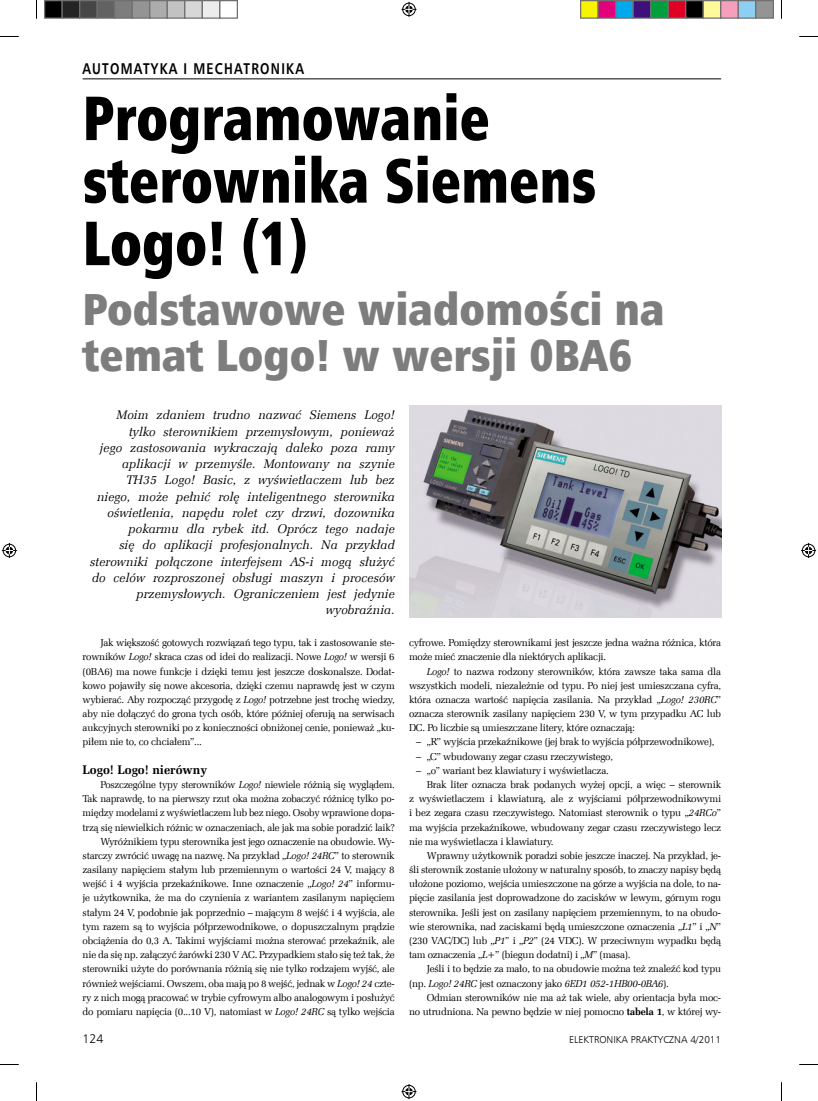
<style>
.page{position:relative;width:818px;height:1101px;background:#fff}
.page>*{position:absolute;margin:0;border:0;box-sizing:border-box;transform-origin:0 0}
.t1{font:62.5px/62.5px "Humnst 777 X Blk Cn EU";color:#000;scale:.9 1}
.t2{font:45px/45px "Humnst 777 X Blk Cn EU";color:#7d7d7d}
.t3{font:700 15.62px "Humnst 777 EU";letter-spacing:.1em;color:#000;scale:.8 1}
.t4{font:italic 12.5px/16.2px "Zapf Ellipt EU";letter-spacing:.005em;color:#000;text-align:right}
.t5{font:700 12.5px "Zapf Ellipt EU";color:#000}
.t6{font:12.5px "Humnst 777 Lt EU";color:#000}
.t7{font:10px/14.1px "Zapf Ellipt EU";letter-spacing:-.025em;color:#000;text-align:justify}
.t8{font:italic 10px "Zapf Ellipt EU";letter-spacing:-.025em;color:#000}
.t9{font:10px "Humnst 777 Lt EU";color:#000}
.s1{font-style:italic}
.s2{font-style:normal}
.s3{font-weight:700}
</style>
<div class="page">
<hr style="left:83px;top:79px;width:637px;height:1px;background:#000">
<img style="left:409px;top:405px;width:311px;height:213px">
<svg style="left:0;top:36px;width:19px;height:1px"></svg>
<svg style="left:799px;top:36px;width:18px;height:1px"></svg>
<svg style="left:0;top:1064px;width:19px;height:1px"></svg>
<svg style="left:799px;top:1064px;width:18px;height:1px"></svg>
<svg style="left:36px;top:0;width:1px;height:19px"></svg>
<svg style="left:36px;top:1082px;width:1px;height:18px"></svg>
<svg style="left:401px;top:2px;width:15px;height:15px"></svg>
<svg style="left:401px;top:1084px;width:15px;height:15px"></svg>
<svg style="left:2px;top:543px;width:15px;height:15px"></svg>
<svg style="left:801px;top:543px;width:14px;height:15px"></svg>
<div style="left:45px;top:1px;width:17px;height:17px;background:#000"></div>
<div style="left:44px;top:0;width:19px;height:19px;border:1px solid #707070"></div>
<div style="left:62px;top:1px;width:18px;height:17px;background:#242424"></div>
<div style="left:61px;top:0;width:19px;height:19px;border:1px solid #707070"></div>
<div style="left:80px;top:1px;width:17px;height:17px;background:#464646"></div>
<div style="left:79px;top:0;width:19px;height:19px;border:1px solid #707070"></div>
<div style="left:97px;top:1px;width:18px;height:17px;background:#626262"></div>
<div style="left:96px;top:0;width:19px;height:19px;border:1px solid #707070"></div>
<div style="left:115px;top:1px;width:17px;height:17px;background:#7d7d7d"></div>
<div style="left:114px;top:0;width:19px;height:19px;border:1px solid #707070"></div>
<div style="left:132px;top:1px;width:18px;height:17px;background:#949494"></div>
<div style="left:131px;top:0;width:19px;height:19px;border:1px solid #707070"></div>
<div style="left:150px;top:1px;width:17px;height:17px;background:#acacac"></div>
<div style="left:149px;top:0;width:19px;height:19px;border:1px solid #707070"></div>
<div style="left:167px;top:1px;width:18px;height:17px;background:#c2c2c2"></div>
<div style="left:166px;top:0;width:19px;height:19px;border:1px solid #707070"></div>
<div style="left:185px;top:1px;width:17px;height:17px;background:#d7d7d7"></div>
<div style="left:184px;top:0;width:19px;height:19px;border:1px solid #707070"></div>
<div style="left:202px;top:1px;width:18px;height:17px;background:#ececec"></div>
<div style="left:201px;top:0;width:19px;height:19px;border:1px solid #707070"></div>
<div style="left:219px;top:0;width:19px;height:19px;border:1px solid #707070"></div>
<div style="left:580px;top:1px;width:17px;height:17px;background:#f8f400"></div>
<div style="left:579px;top:0;width:19px;height:19px;border:1px solid #707070"></div>
<div style="left:597px;top:1px;width:18px;height:17px;background:#e3007b"></div>
<div style="left:597px;top:0;width:19px;height:19px;border:1px solid #707070"></div>
<div style="left:615px;top:1px;width:17px;height:17px;background:#00a8ec"></div>
<div style="left:614px;top:0;width:19px;height:19px;border:1px solid #707070"></div>
<div style="left:632px;top:1px;width:18px;height:17px;background:#3d107b"></div>
<div style="left:632px;top:0;width:19px;height:19px;border:1px solid #707070"></div>
<div style="left:650px;top:1px;width:17px;height:17px;background:#009f3c"></div>
<div style="left:649px;top:0;width:19px;height:19px;border:1px solid #707070"></div>
<div style="left:667px;top:1px;width:18px;height:17px;background:#df0024"></div>
<div style="left:667px;top:0;width:19px;height:19px;border:1px solid #707070"></div>
<div style="left:685px;top:1px;width:17px;height:17px;background:#000"></div>
<div style="left:684px;top:0;width:19px;height:19px;border:1px solid #707070"></div>
<div style="left:702px;top:1px;width:18px;height:17px;background:#fff99c"></div>
<div style="left:702px;top:0;width:19px;height:19px;border:1px solid #707070"></div>
<div style="left:720px;top:1px;width:17px;height:17px;background:#f59fbc"></div>
<div style="left:719px;top:0;width:19px;height:19px;border:1px solid #707070"></div>
<div style="left:737px;top:1px;width:18px;height:17px;background:#8ccff3"></div>
<div style="left:737px;top:0;width:19px;height:19px;border:1px solid #707070"></div>
<div style="left:755px;top:1px;width:17px;height:17px;background:#949494"></div>
<div style="left:754px;top:0;width:19px;height:19px;border:1px solid #707070"></div>
<h3 class="t3" style="left:83px;top:59px;width:278px">AUTOMATYKA I MECHATRONIKA</h3>
<h1 class="t1" style="left:83px;top:85px;width:572px">Programowanie sterownika Siemens<br>Logo! (1)</h1>
<h2 class="t2" style="left:83px;top:286px;width:583px">Podstawowe wiadomości na temat Logo! w wersji 0BA6</h2>
<p class="t4" style="left:90px;top:407px;width:306px">Moim zdaniem trudno nazwać Siemens Logo! tylko sterownikiem przemysłowym, ponieważ<br>jego zastosowania wykraczają daleko poza ramy aplikacji w przemyśle. Montowany na szynie TH35 Logo! Basic, z wyświetlaczem lub bez niego, może pełnić rolę inteligentnego sterownika oświetlenia, napędu rolet czy drzwi, dozownika pokarmu dla rybek itd. Oprócz tego nadaje<br>się do aplikacji profesjonalnych. Na przykład sterowniki połączone interfejsem AS-i mogą służyć do celów rozproszonej obsługi maszyn i procesów przemysłowych. Ograniczeniem jest jedynie wyobraźnia.</p>
<p class="t7" style="left:83px;top:635px;width:313px;text-indent:18px">Jak większość gotowych rozwiązań tego typu, tak i zastosowanie ste&shy;rowników <span class="s1">Logo!</span> skraca czas od idei do realizacji. Nowe <span class="s1">Logo!</span> w wersji 6 (0BA6) ma nowe funkcje i dzięki temu jest jeszcze doskonalsze. Dodat&shy;kowo pojawiły się nowe akcesoria, dzięki czemu naprawdę jest w czym wybierać. Aby rozpocząć przygodę z <span class="s1">Logo!</span> potrzebne jest trochę wiedzy, aby nie dołączyć do grona tych osób, które później oferują na serwisach aukcyjnych sterowniki po z konieczności obniżonej cenie, ponieważ „ku&shy;piłem nie to, co chciałem”...</p>
<p class="t5" style="left:83px;top:762px;width:126px">Logo! Logo! nierówny</p>
<p class="t7" style="left:83px;top:777px;width:313px;text-align:right">Poszczególne typy sterowników <span class="s1">Logo!</span> niewiele różnią się wyglądem.<br>Tak naprawdę, to na pierwszy rzut oka można zobaczyć różnicę tylko po&shy;między modelami z wyświetlaczem lub bez niego. Osoby wprawione dopa&shy;trzą się niewielkich różnic w oznaczeniach, ale jak ma sobie poradzić laik?<br>Wyróżnikiem typu sterownika jest jego oznaczenie na obudowie. Wy&shy;starczy zwrócić uwagę na nazwę. Na przykład „<span class="s1">Logo! 24RC</span>” to sterownik zasilany napięciem stałym lub przemiennym o wartości 24 V, mający 8 wejść i 4 wyjścia przekaźnikowe. Inne oznaczenie „<span class="s1">Logo! 24</span>” informu&shy;je użytkownika, że ma do czynienia z wariantem zasilanym napięciem stałym 24 V, podobnie jak poprzednio – mającym 8 wejść i 4 wyjścia, ale tym razem są to wyjścia półprzewodnikowe, o dopuszczalnym prądzie obciążenia do 0,3 A. Takimi wyjściami można sterować przekaźnik, ale nie da się np. załączyć żarówki 230 V AC. Przypadkiem stało się też tak, że sterowniki użyte do porównania różnią się nie tylko rodzajem wyjść, ale również wejściami. Owszem, oba mają po 8 wejść, jednak w <span class="s1">Logo! 24</span> czte&shy;ry z nich mogą pracować w trybie cyfrowym albo analogowym i posłużyć do pomiaru napięcia (0...10 V), natomiast w <span class="s1">Logo! 24RC</span> są tylko wejścia</p>
<p class="t7" style="left:409px;top:635px;width:313px">cyfrowe. Pomiędzy sterownikami jest jeszcze jedna ważna różnica, która może mieć znaczenie dla niektórych aplikacji.</p>
<p class="t7" style="left:409px;top:664px;width:313px;text-indent:18px"><span class="s1">Logo!</span> to nazwa rodzony sterowników, która zawsze taka sama dla wszystkich modeli, niezależnie od typu. Po niej jest umieszczana cyfra, która oznacza wartość napięcia zasilania. Na przykład „<span class="s1">Logo! 230RC</span>” oznacza sterownik zasilany napięciem 230 V, w tym przypadku AC lub DC. Po liczbie są umieszczane litery, które oznaczają:</p>
<p class="t7" style="left:416px;top:735px;width:300px">– „R” wyjścia przekaźnikowe (jej brak to wyjścia półprzewodnikowe),</p>
<p class="t7" style="left:416px;top:749px;width:198px">– „C” wbudowany zegar czasu rzeczywistego,</p>
<p class="t7" style="left:416px;top:763px;width:194px">– „o” wariant bez klawiatury i wyświetlacza.</p>
<p class="t7" style="left:426px;top:777px;width:296px">Brak liter oznacza brak podanych wyżej opcji, a więc – sterownik</p>
<p class="t7" style="left:409px;top:791px;width:313px">z wyświetlaczem i klawiaturą, ale z wyjściami półprzewodnikowymi</p>
<p class="t7" style="left:409px;top:805px;width:313px">i bez zegara czasu rzeczywistego. Natomiast sterownik o typu „<span class="s1">24RCo</span>”</p>
<p class="t7" style="left:409px;top:820px;width:313px">ma wyjścia przekaźnikowe, wbudowany zegar czasu rzeczywistego lecz</p>
<p class="t7" style="left:409px;top:834px;width:146px">nie ma wyświetlacza i klawiatury.</p>
<p class="t7" style="left:426px;top:848px;width:296px">Wprawny użytkownik poradzi sobie jeszcze inaczej. Na przykład, je-</p>
<p class="t7" style="left:409px;top:862px;width:313px">śli sterownik zostanie ułożony w naturalny sposób, to znaczy napisy będą</p>
<p class="t7" style="left:409px;top:876px;width:313px">ułożone poziomo, wejścia umieszczone na górze a wyjścia na dole, to na-</p>
<p class="t7" style="left:409px;top:890px;width:313px">pięcie zasilania jest doprowadzone do zacisków w lewym, górnym rogu</p>
<p class="t7" style="left:409px;top:905px;width:313px">sterownika. Jeśli jest on zasilany napięciem przemiennym, to na obudo-</p>
<p class="t7" style="left:409px;top:919px;width:313px">wie sterownika, nad zaciskami będą umieszczone oznaczenia „<span class="s1">L1</span>” i „<span class="s1">N</span>”</p>
<p class="t7" style="left:409px;top:933px;width:313px">(230 VAC/DC) lub „<span class="s1">P1</span>” i „<span class="s1">P2</span>” (24 VDC). W przeciwnym wypadku będą</p>
<p class="t7" style="left:409px;top:947px;width:223px">tam oznaczenia „<span class="s1">L+</span>” (biegun dodatni) i „<span class="s1">M</span>” (masa).</p>
<p class="t7" style="left:426px;top:961px;width:296px">Jeśli i to będzie za mało, to na obudowie można też znaleźć kod typu</p>
<p class="t8" style="left:409px;top:977px;width:261px"><span class="s2">(np.</span> Logo! 24RC <span class="s2">jest oznaczony jako</span> 6ED1 052-1HB00-0BA6<span class="s2">).</span></p>
<p class="t7" style="left:426px;top:990px;width:296px">Odmian sterowników nie ma aż tak wiele, aby orientacja była moc-</p>
<p class="t7" style="left:409px;top:1004px;width:313px">no utrudniona. Na pewno będzie w niej pomocno <span class="s3">tabela 1</span>, w której wy-</p>
<p class="t6" style="left:83px;top:1031px;width:22px">124</p>
<p class="t9" style="left:568px;top:1033px;width:153px">ELEKTRONIKA PRAKTYCZNA 4/2011</p>
</div>
